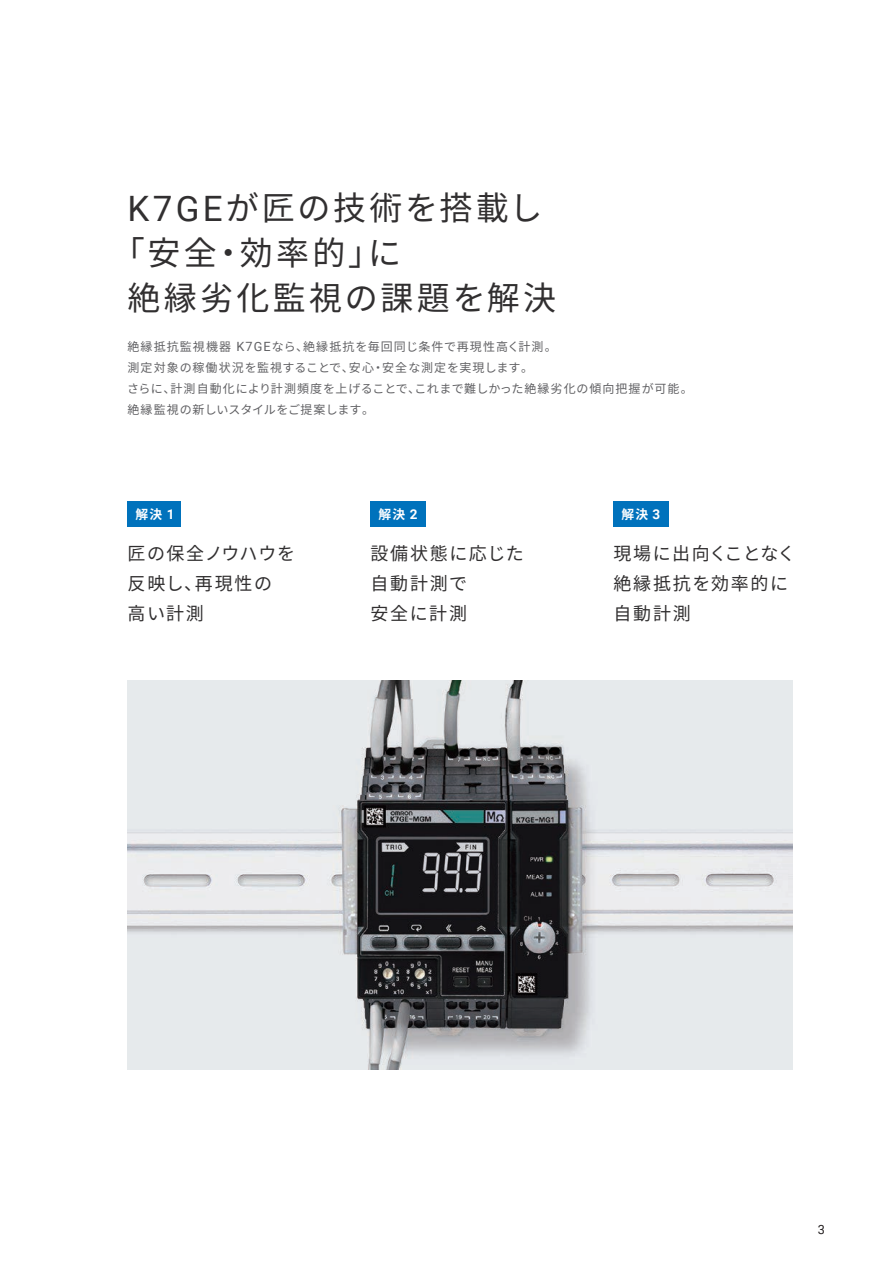
<style>
.page{position:relative;width:893px;height:1263px;background:#fff}
.page>*{position:absolute;margin:0;border:0;box-sizing:border-box;transform-origin:0 0}
.t1{font:33px "Source Han Sans";letter-spacing:.1em;color:#312f30}
.t2{font:18px/29.7px "Source Han Sans";letter-spacing:.09em;color:#312f30}
.t3{font:700 12.75px "Source Han Sans";color:#fff}
.t4{font:12.75px "Roboto";color:#231f20}
.t5{font:12px/21px "Source Han Sans";letter-spacing:.075em;color:#616164}
.s1{font-family:"Roboto";font-size:34.95px}
.s2{font-family:"Roboto";font-size:12.75px}
.s3{font-family:"Roboto";font-size:13.5px}
</style>
<div class="page">
<img style="left:128px;top:680px;width:664px;height:390px">
<div style="left:128px;top:501px;width:53px;height:25px;background:#0072bc"></div>
<div style="left:370px;top:501px;width:56px;height:25px;background:#0072bc"></div>
<div style="left:613px;top:501px;width:56px;height:25px;background:#0072bc"></div>
<h1 class="t1" style="left:128px;top:190px;width:416px"><span class="s1">K7GE</span>が匠の技術を搭載し</h1>
<h1 class="t1" style="left:112px;top:235px;width:291px">「安全・効率的」に</h1>
<h1 class="t1" style="left:128px;top:280px;width:430px">絶縁劣化監視の課題を解決</h1>
<p class="t5" style="left:127px;top:336px;width:567px">絶縁抵抗監視機器 <span class="s2">K7GE</span>なら、絶縁抵抗を毎回同じ条件で再現性高く計測。<br>測定対象の稼働状況を監視することで、安心・安全な測定を実現します。<br>さらに、計測自動化により計測頻度を上げることで、これまで難しかった絶縁劣化の傾向把握が可能。絶縁監視の新しいスタイルをご提案します。</p>
<p class="t3" style="left:136px;top:507px;width:40px">解決 <span class="s3">1</span></p>
<p class="t3" style="left:378px;top:507px;width:40px">解決 <span class="s3">2</span></p>
<p class="t3" style="left:621px;top:507px;width:40px">解決 <span class="s3">3</span></p>
<h2 class="t2" style="left:370px;top:539px;width:155px">設備状態に応じた自動計測で<br>安全に計測</h2>
<h2 class="t2" style="left:613px;top:539px;width:183px">現場に出向くことなく絶縁抵抗を効率的に自動計測</h2>
<h2 class="t2" style="left:128px;top:539px;width:169px">匠の保全ノウハウを反映し、再現性の<br>高い計測</h2>
<p class="t4" style="left:818px;top:1220px;width:9px">3</p>
</div>
